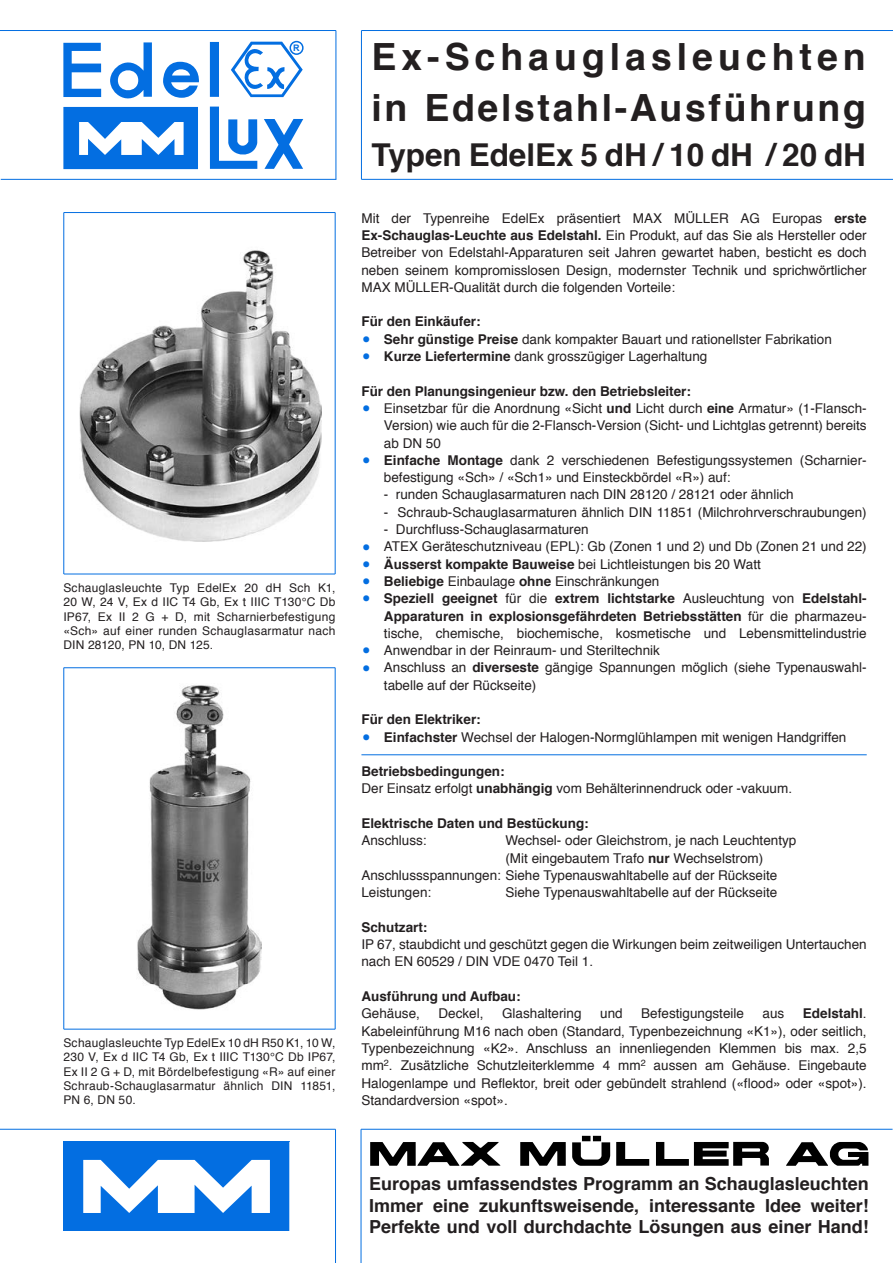
<style>
.page{position:relative;width:893px;height:1263px;background:#fff}
.page>*{position:absolute;margin:0;border:0;box-sizing:border-box;transform-origin:0 0}
.t1{font:700 37.5px/51px "Helvetica";letter-spacing:.07em;color:#231f20}
.t2{font:700 31.5px "Helvetica";color:#231f20}
.t3{font:700 18px/21.6px "Helvetica";color:#231f20;text-align:justify}
.t4{font:13.5px/17.2px "Helvetica";color:#231f20;text-align:justify}
.t5{font:700 13.5px "Helvetica";color:#231f20}
.t6{font:12px/14.4px "Helvetica";letter-spacing:.02em;color:#231f20;text-align:justify}
.t7{font:700 9px "Arial";color:#036ee1}
.s1{font-weight:700}
.s2{font-size:27px;color:#036ee1}
</style>
<div class="page">
<hr style="left:361px;top:30px;width:532px;height:1px;background:#036ee1">
<hr style="left:361px;top:179px;width:532px;height:1px;background:#036ee1">
<hr style="left:361px;top:31px;width:1px;height:148px;background:#036ee1">
<hr style="left:335px;top:213px;width:1px;height:361px;background:#036ee1">
<hr style="left:63px;top:213px;width:1px;height:361px;background:#036ee1">
<hr style="left:64px;top:574px;width:271px;height:1px;background:#036ee1">
<hr style="left:64px;top:212px;width:271px;height:1px;background:#036ee1">
<hr style="left:335px;top:668px;width:1px;height:361px;background:#036ee1">
<hr style="left:63px;top:668px;width:1px;height:361px;background:#036ee1">
<hr style="left:64px;top:1029px;width:271px;height:1px;background:#036ee1">
<hr style="left:64px;top:667px;width:271px;height:1px;background:#036ee1">
<img style="left:79px;top:250px;width:242px;height:292px">
<img style="left:137px;top:685px;width:125px;height:325px">
<hr style="left:361px;top:754px;width:506px;height:1px;background:#036ee1">
<hr style="left:361px;top:1129px;width:531px;height:1px;background:#036ee1">
<hr style="left:0;top:1129px;width:335px;height:1px;background:#036ee1">
<hr style="left:335px;top:1129px;width:1px;height:134px;background:#036ee1">
<hr style="left:361px;top:1129px;width:1px;height:134px;background:#036ee1">
<svg style="left:572px;top:1140px;width:38px;height:26px"></svg>
<div style="left:593px;top:1136px;width:8px;height:5px;background:#000"></div>
<div style="left:582px;top:1136px;width:8px;height:5px;background:#000"></div>
<svg style="left:520px;top:1142px;width:46px;height:24px"></svg>
<svg style="left:656px;top:1142px;width:113px;height:24px"></svg>
<svg style="left:616px;top:1142px;width:33px;height:24px"></svg>
<svg style="left:370px;top:1142px;width:130px;height:24px"></svg>
<svg style="left:786px;top:1142px;width:82px;height:24px"></svg>
<div style="left:63px;top:1142px;width:227px;height:89px;background:#036ee1"></div>
<svg style="left:83px;top:1160px;width:187px;height:53px"></svg>
<hr style="left:0;top:30px;width:336px;height:1px;background:#036ee1">
<hr style="left:1px;top:179px;width:335px;height:1px;background:#036ee1">
<hr style="left:336px;top:31px;width:1px;height:148px;background:#036ee1">
<div style="left:289px;top:41px;width:15px;height:14px;border:2px solid #036ee1;border-radius:50%"></div>
<div style="left:63px;top:107px;width:135px;height:62px;background:#036ee1"></div>
<svg style="left:231px;top:41px;width:72px;height:56px"></svg>
<svg style="left:79px;top:122px;width:105px;height:33px"></svg>
<svg style="left:264px;top:119px;width:39px;height:50px"></svg>
<svg style="left:210px;top:107px;width:47px;height:62px"></svg>
<div style="left:210px;top:42px;width:9px;height:55px;background:#036ee1"></div>
<svg style="left:163px;top:62px;width:36px;height:36px"></svg>
<svg style="left:110px;top:42px;width:42px;height:65px"></svg>
<svg style="left:63px;top:43px;width:38px;height:54px"></svg>
<p class="t7" style="left:293px;top:43px;width:8px">R</p>
<p class="t6" style="left:63px;top:581px;width:273px">Schauglasleuchte Typ EdelEx 20 dH Sch K1, 20 W, 24 V, Ex d IIC T4 Gb, Ex t IIIC T130°C Db IP67, Ex II 2 G + D, mit Scharnierbefestigung «Sch» auf einer runden Schauglasarmatur nach DIN 28120, PN 10, DN 125.</p>
<p class="t6" style="left:63px;top:1036px;width:274px">Schauglasleuchte Typ EdelEx 10 dH R50 K1, 10 W, 230 V, Ex d IIC T4 Gb, Ex t IIIC T130°C Db IP67, Ex II 2 G + D, mit Bördelbefestigung «R» auf einer Schraub-Schauglasarmatur ähnlich DIN 11851, PN 6, DN 50.</p>
<h1 class="t1" style="left:371px;top:32px;width:496px">Ex-Schauglasleuchten in Edelstahl-Ausführung</h1>
<h2 class="t2" style="left:371px;top:130px;width:496px">Typen EdelEx 5 dH / 10 dH / 20 dH</h2>
<p class="t4" style="left:361px;top:210px;width:507px">Mit der Typenreihe EdelEx präsentiert MAX MÜLLER AG Europas <span class="s1">erste Ex-Schauglas-Leuchte aus Edelstahl.</span> Ein Produkt, auf das Sie als Hersteller oder Betreiber von Edelstahl-Apparaturen seit Jahren gewartet haben, besticht es doch neben seinem kompromisslosen Design, modernster Technik und sprichwörtlicher MAX MÜLLER-Qualität durch die folgenden Vorteile:</p>
<p class="t5" style="left:361px;top:311px;width:121px">Für den Einkäufer:</p>
<p class="t4" style="left:361px;top:331px;width:472px"><span class="s2">•</span> <span class="s1">Sehr günstige Preise</span> dank kompakter Bauart und rationellster Fabrikation</p>
<p class="t4" style="left:361px;top:348px;width:347px"><span class="s2">•</span> <span class="s1">Kurze Liefertermine</span> dank grosszügiger Lagerhaltung</p>
<p class="t5" style="left:361px;top:380px;width:331px">Für den Planungsingenieur bzw. den Betriebsleiter:</p>
<p class="t4" style="left:384px;top:400px;width:484px;text-indent:-22px"><span class="s2">•</span> Einsetzbar für die Anordnung «Sicht <span class="s1">und</span> Licht durch <span class="s1">eine</span> Armatur» (1-Flansch-Version) wie auch für die 2-Flansch-Version (Sicht- und Lichtglas getrennt) bereits ab DN 50</p>
<p class="t4" style="left:384px;top:452px;width:484px;text-indent:-22px"><span class="s2">•</span> <span class="s1">Einfache Montage</span> dank 2 verschiedenen Befestigungssystemen (Scharnier&shy;befestigung «Sch» / «Sch1» und Einsteckbördel «R») auf:</p>
<p class="t4" style="left:384px;top:486px;width:411px">- runden Schauglasarmaturen nach DIN 28120 / 28121 oder ähnlich</p>
<p class="t4" style="left:384px;top:504px;width:484px">- Schraub-Schauglasarmaturen ähnlich DIN 11851 (Milchrohrverschraubungen)</p>
<p class="t4" style="left:384px;top:521px;width:206px">- Durchfluss-Schauglasarmaturen</p>
<p class="t4" style="left:361px;top:538px;width:507px"><span class="s2">•</span> ATEX Geräteschutzniveau (EPL): Gb (Zonen 1 und 2) und Db (Zonen 21 und 22)</p>
<p class="t4" style="left:361px;top:556px;width:401px"><span class="s2">•</span> <span class="s1">Äusserst kompakte Bauweise</span> bei Lichtleistungen bis 20 Watt</p>
<p class="t4" style="left:361px;top:573px;width:299px"><span class="s2">•</span> <span class="s1">Beliebige</span> Einbaulage <span class="s1">ohne</span> Einschränkungen</p>
<p class="t4" style="left:384px;top:590px;width:484px;text-indent:-22px"><span class="s2">•</span> <span class="s1">Speziell geeignet</span> für die <span class="s1">extrem lichtstarke</span> Ausleuchtung von <span class="s1">Edelstahl-Apparaturen in explosionsgefährdeten Betriebsstätten</span> für die pharmazeu&shy;tische, chemische, biochemische, kosmetische und Lebensmittelindustrie</p>
<p class="t4" style="left:361px;top:642px;width:300px"><span class="s2">•</span> Anwendbar in der Reinraum- und Steriltechnik</p>
<p class="t4" style="left:384px;top:659px;width:484px;text-indent:-23px"><span class="s2">•</span> Anschluss an <span class="s1">diverseste</span> gängige Spannungen möglich (siehe Typenauswahl&shy;tabelle auf der Rückseite)</p>
<p class="t5" style="left:361px;top:709px;width:121px">Für den Elektriker:</p>
<p class="t4" style="left:361px;top:729px;width:486px"><span class="s2">•</span> <span class="s1">Einfachster</span> Wechsel der Halogen-Normglühlampen mit wenigen Handgriffen</p>
<p class="t4" style="left:361px;top:763px;width:432px"><span class="s1">Betriebsbedingungen:<br></span>Der Einsatz erfolgt <span class="s1">unabhängig</span> vom Behälterinnendruck oder -vakuum.</p>
<p class="t5" style="left:361px;top:812px;width:229px">Elektrische Daten und Bestückung:</p>
<p class="t4" style="left:361px;top:832px;width:67px">Anschluss:</p>
<p class="t4" style="left:505px;top:832px;width:292px">Wechsel- oder Gleichstrom, je nach Leuchtentyp</p>
<p class="t4" style="left:505px;top:850px;width:259px">(Mit eingebautem Trafo <span class="s1">nur</span> Wechselstrom)</p>
<p class="t4" style="left:361px;top:867px;width:417px">Anschlussspannungen: Siehe Typenauswahltabelle auf der Rückseite</p>
<p class="t4" style="left:361px;top:884px;width:71px">Leistungen:</p>
<p class="t4" style="left:505px;top:884px;width:273px">Siehe Typenauswahltabelle auf der Rückseite</p>
<p class="t5" style="left:361px;top:916px;width:68px">Schutzart:</p>
<p class="t4" style="left:361px;top:936px;width:507px">IP 67, staubdicht und geschützt gegen die Wirkungen beim zeitweiligen Untertauchen nach EN 60529 / DIN VDE 0470 Teil 1.</p>
<p class="t5" style="left:361px;top:985px;width:161px">Ausführung und Aufbau:</p>
<p class="t4" style="left:361px;top:1005px;width:60px">Gehäuse,</p>
<p class="t4" style="left:439px;top:1005px;width:47px">Deckel,</p>
<p class="t4" style="left:502px;top:1005px;width:81px">Glashaltering</p>
<p class="t4" style="left:600px;top:1005px;width:24px">und</p>
<p class="t4" style="left:641px;top:1005px;width:104px">Befestigungsteile</p>
<p class="t4" style="left:763px;top:1005px;width:23px">aus</p>
<p class="t4" style="left:361px;top:1005px;width:507px;text-indent:441px"><span class="s1">Edelstahl</span>.<br>Kabeleinführung M16 nach oben (Standard, Typenbezeichnung «K1»), oder seitlich, Typenbezeichnung «K2». Anschluss an innenliegenden Klemmen bis max. 2,5 mm<sup>2</sup>. Zusätzliche Schutzleiterklemme 4 mm<sup>2</sup> aussen am Gehäuse. Eingebaute Halogenlampe und Reflektor, breit oder gebündelt strahlend («flood» oder «spot»).<br>Standardversion «spot».</p>
<h3 class="t3" style="left:369px;top:1173px;width:501px">Europas umfassendstes Programm an Schauglasleuchten Immer eine zukunftsweisende, interessante Idee weiter!<br>Perfekte und voll durchdachte Lösungen aus einer Hand!</h3>
</div>
